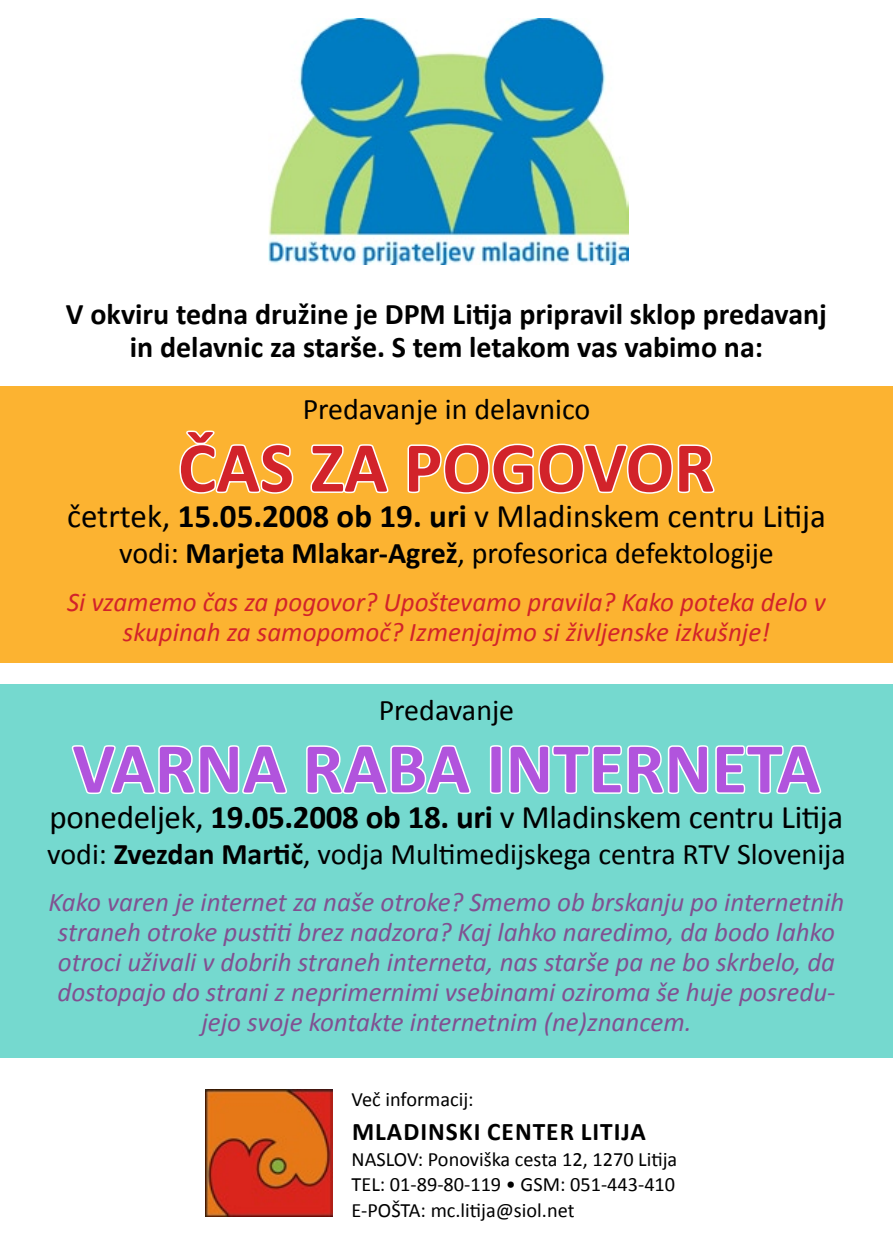
<style>
.page{position:relative;width:893px;height:1259px;background:#fff}
.page>*{position:absolute;margin:0;border:0;box-sizing:border-box;transform-origin:0 0}
.t1{font:700 72px "Calibri";color:#b154dd}
.t2{font:700 72px "Calibri";color:#d2232a}
.t3{font:33px "Calibri";letter-spacing:-.01em;color:#000}
.t4{font:30px "Calibri";color:#000}
.t5{font:700 30px/33px "Calibri";color:#000;text-align:center}
.t6{font:italic 27px/30px "Calibri";color:#815091;text-align:center}
.t7{font:italic 27px/30px "Calibri";color:#d2232a;text-align:center}
.t8{font:700 25.5px "Calibri";letter-spacing:.04em;color:#000}
.t9{font:20.4px/25.5px "Calibri";color:#000;text-align:justify}
.s1{font-weight:700}
</style>
<div class="page">
<div style="left:0;top:684px;width:893px;height:373px;background:#75d9cf"></div>
<div style="left:0;top:386px;width:893px;height:277px;background:#fcb331"></div>
<img style="left:268px;top:19px;width:361px;height:245px">
<img style="left:206px;top:1090px;width:126px;height:126px">
<svg style="left:179px;top:430px;width:115px;height:64px"></svg>
<svg style="left:310px;top:444px;width:79px;height:50px"></svg>
<svg style="left:407px;top:443px;width:308px;height:51px"></svg>
<svg style="left:71px;top:745px;width:216px;height:49px"></svg>
<svg style="left:306px;top:745px;width:165px;height:49px"></svg>
<svg style="left:489px;top:745px;width:333px;height:49px"></svg>
<p class="t5" style="left:66px;top:296px;width:762px">V okviru tedna družine je DPM Litija pripravil sklop predavanj in delavnic za starše. S tem letakom vas vabimo na:</p>
<p class="t4" style="left:303px;top:391px;width:289px">Predavanje in delavnico</p>
<h1 class="t2" style="left:178px;top:423px;width:538px">ČAS ZA POGOVOR</h1>
<p class="t3" style="left:67px;top:496px;width:760px">četrtek, <span class="s1">15.05.2008 ob 19. uri</span> v Mladinskem centru Litija</p>
<p class="t4" style="left:119px;top:535px;width:656px">vodi: <span class="s1">Marjeta Mlakar-Agrež</span>, profesorica defektologije</p>
<p class="t7" style="left:67px;top:585px;width:760px">Si vzamemo čas za pogovor? Upoštevamo pravila? Kako poteka delo v skupinah za samopomoč? Izmenjajmo si življenske izkušnje!</p>
<p class="t4" style="left:379px;top:692px;width:137px">Predavanje</p>
<h1 class="t1" style="left:72px;top:724px;width:452px">VARNARABAINTERNETA</h1>
<p class="t3" style="left:50px;top:797px;width:795px">ponedeljek, <span class="s1">19.05.2008 ob 18. uri</span> v Mladinskem centru Litija</p>
<p class="t4" style="left:47px;top:836px;width:800px">vodi: <span class="s1">Zvezdan Martič</span>, vodja Multimedijskega centra RTV Slovenija</p>
<p class="t6" style="left:48px;top:886px;width:798px">Kako varen je internet za naše otroke? Smemo ob brskanju po internetnih straneh otroke pustiti brez nadzora? Kaj lahko naredimo, da bodo lahko otroci uživali v dobrih straneh interneta, nas starše pa ne bo skrbelo, da dostopajo do strani z neprimernimi vsebinami oziroma še huje posredu&shy;jejo svoje kontakte internetnim (ne)znancem.</p>
<p class="t9" style="left:352px;top:1085px;width:124px">Več informacij:</p>
<p class="t8" style="left:352px;top:1116px;width:295px">Mladinski center Litija</p>
<p class="t9" style="left:352px;top:1145px;width:327px">NASLOV: Ponoviška cesta 12, 1270 Litija TEL: 01-89-80-119 • GSM: 051-443-410<br>E-POŠTA: mc.litija@siol.net</p>
</div>
